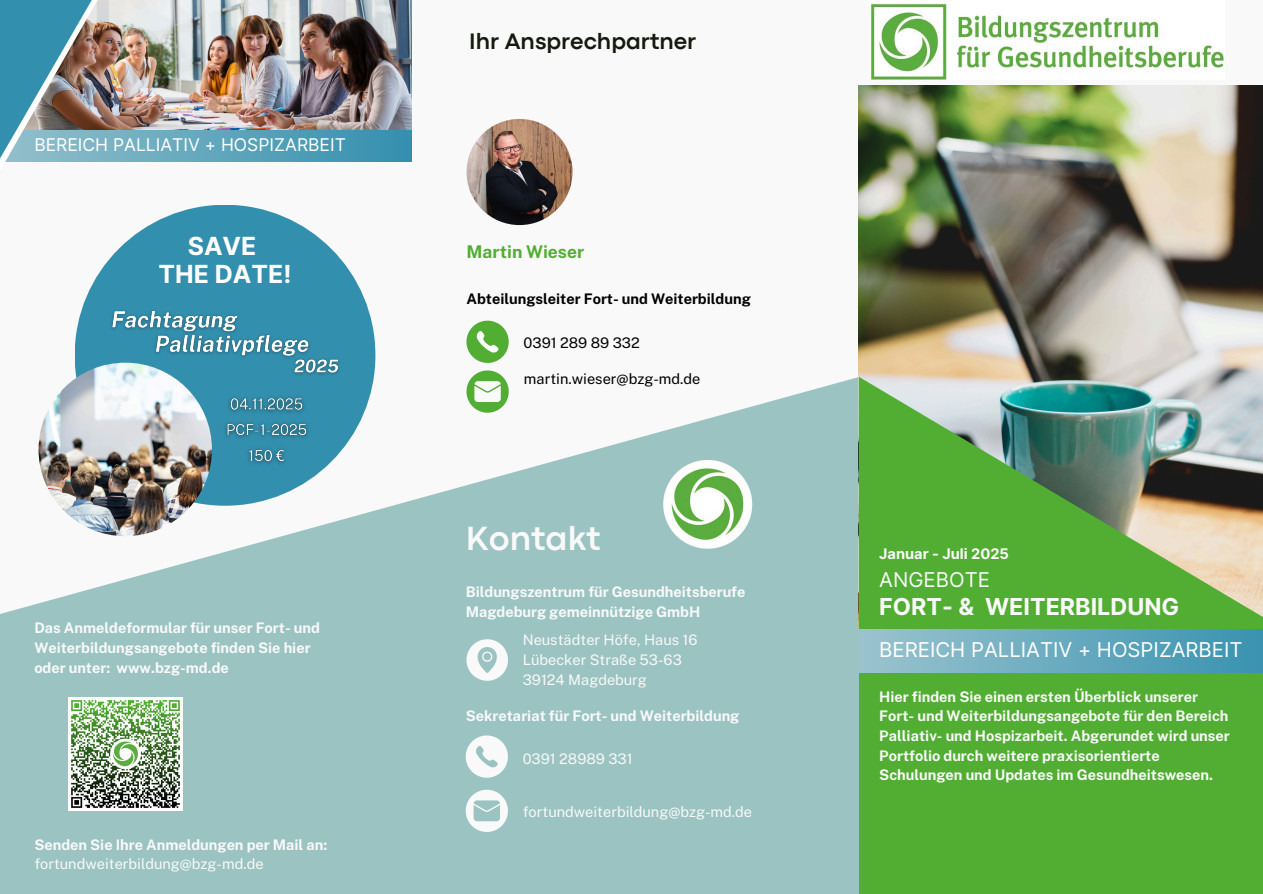
<style>
.page{position:relative;width:1263px;height:894px;background:#fff}
.page>*{position:absolute;margin:0;border:0;box-sizing:border-box;transform-origin:0 0}
.t1{font:700 34.95px "Codec Pro";color:#f9f9f9}
.t2{font:700 24.9px/28.2px "Inter";color:#fff;text-align:center}
.t3{font:700 23.4px "Inter";color:#f9f9f9}
.t4{font:700 23.4px "Codec Pro";color:#141a10}
.t5{font:20.4px "Inter";color:#fff}
.t6{font:20.4px "Inter";color:#f9f9f9}
.t7{font:17.55px "Inter";color:#fff}
.t8{font:700 17.55px "Public Sans";color:#51ae32}
.t9{font:700 14.55px/19.6px "Public Sans";color:#f9f9f9}
.t10{font:14.55px "Public Sans";color:#f9f9f9}
.t11{font:700 14.55px "Public Sans";color:#000}
.t12{font:14.55px "Public Sans";color:#000}
.t13{font:700 14.55px "Inter";color:#f9f9f9}
</style>
<div class="page">
<div style="left:0;top:0;width:1263px;height:893px;background:#f9f9f9"></div>
<svg style="left:0;top:376px;width:859px;height:239px;fill:#9bc3c2"></svg>
<div style="left:0;top:615px;width:870px;height:278px;background:#9bc3c2"></div>
<img style="left:859px;top:85px;width:404px;height:291px">
<img style="left:859px;top:376px;width:404px;height:253px">
<div style="left:859px;top:631px;width:404px;height:262px;background:#51ae32"></div>
<img style="left:664px;top:461px;width:90px;height:90px">
<img style="left:870px;top:3px;width:354px;height:77px">
<img style="left:466px;top:119px;width:107px;height:106px;border-radius:50%">
<svg style="left:466px;top:370px;width:43px;height:42px"></svg>
<svg style="left:466px;top:320px;width:43px;height:43px"></svg>
<div style="left:859px;top:629px;width:404px;height:43px;background:linear-gradient(to right,#9bc3ce,#3993b0)"></div>
<svg style="left:115px;top:128px;width:297px;height:33px;background:#58a0b7"></svg>
<img style="left:115px;top:0;width:296px;height:129px">
<svg style="left:5px;top:0;width:110px;height:162px"></svg>
<img style="left:0;top:0;width:111px;height:161px">
<div style="left:75px;top:205px;width:300px;height:300px;background:#328fae;border-radius:50%"></div>
<img style="left:39px;top:362px;width:173px;height:174px;border-radius:50%">
<img style="left:68px;top:697px;width:114px;height:113px">
<img style="left:106px;top:310px;width:233px;height:70px">
<img style="left:229px;top:397px;width:75px;height:16px">
<svg style="left:466px;top:789px;width:42px;height:42px"></svg>
<svg style="left:466px;top:639px;width:42px;height:41px"></svg>
<svg style="left:466px;top:735px;width:42px;height:42px"></svg>
<img style="left:225px;top:423px;width:83px;height:15px">
<img style="left:248px;top:449px;width:37px;height:15px">
<p class="t7" style="left:34px;top:135px;width:313px">BEREICH PALLIATIV + HOSPIZARBEIT</p>
<p class="t2" style="left:159px;top:232px;width:134px">SAVE<br>THE DATE!</p>
<p class="t9" style="left:34px;top:617px;width:287px;line-height:20.2px">Das Anmeldeformular für unser Fort- und<br>Weiterbildungsangebote finden Sie hier</p>
<p class="t9" style="left:34px;top:658px;width:196px">oder unter: www.bzg-md.de</p>
<p class="t9" style="left:34px;top:834px;width:294px">Senden Sie Ihre Anmeldungen per Mail an:</p>
<p class="t10" style="left:34px;top:854px;width:231px">fortundweiterbildung@bzg-md.de</p>
<h2 class="t4" style="left:469px;top:33px;width:229px">Ihr Ansprechpartner</h2>
<p class="t8" style="left:466px;top:241px;width:119px">Martin Wieser</p>
<h4 class="t11" style="left:466px;top:290px;width:286px">Abteilungsleiter Fort- und Weiterbildung</h4>
<p class="t12" style="left:524px;top:334px;width:118px">0391 289 89 332</p>
<p class="t12" style="left:524px;top:370px;width:178px">martin.wieser@bzg-md.de</p>
<p class="t1" style="left:466px;top:525px;width:136px">Kontakt</p>
<p class="t9" style="left:466px;top:581px;width:281px">Bildungszentrum für Gesundheitsberufe<br>Magdeburg gemeinnützige GmbH</p>
<p class="t10" style="left:523px;top:631px;width:176px">Neustädter Höfe, Haus 16</p>
<p class="t10" style="left:523px;top:651px;width:161px">Lübecker Straße 53-63</p>
<p class="t10" style="left:523px;top:670px;width:126px">39124 Magdeburg</p>
<h1 class="t9" style="left:466px;top:705px;width:275px">Sekretariat für Fort- und Weiterbildung</h1>
<p class="t10" style="left:523px;top:749px;width:111px">0391 28989 331</p>
<p class="t10" style="left:523px;top:802px;width:231px">fortundweiterbildung@bzg-md.de</p>
<p class="t13" style="left:879px;top:544px;width:131px">Januar - Juli 2025</p>
<p class="t6" style="left:879px;top:567px;width:112px">ANGEBOTE</p>
<p class="t3" style="left:879px;top:592px;width:302px">FORT- &amp; WEITERBILDUNG</p>
<h3 class="t5" style="left:879px;top:637px;width:365px">BEREICH PALLIATIV + HOSPIZARBEIT</h3>
<p class="t9" style="left:879px;top:686px;width:352px">Hier finden Sie einen ersten Überblick unserer Fort- und Weiterbildungsangebote für den Bereich Palliativ- und Hospizarbeit. Abgerundet wird unser Portfolio durch weitere praxisorientierte Schulungen und Updates im Gesundheitswesen.</p>
</div>
